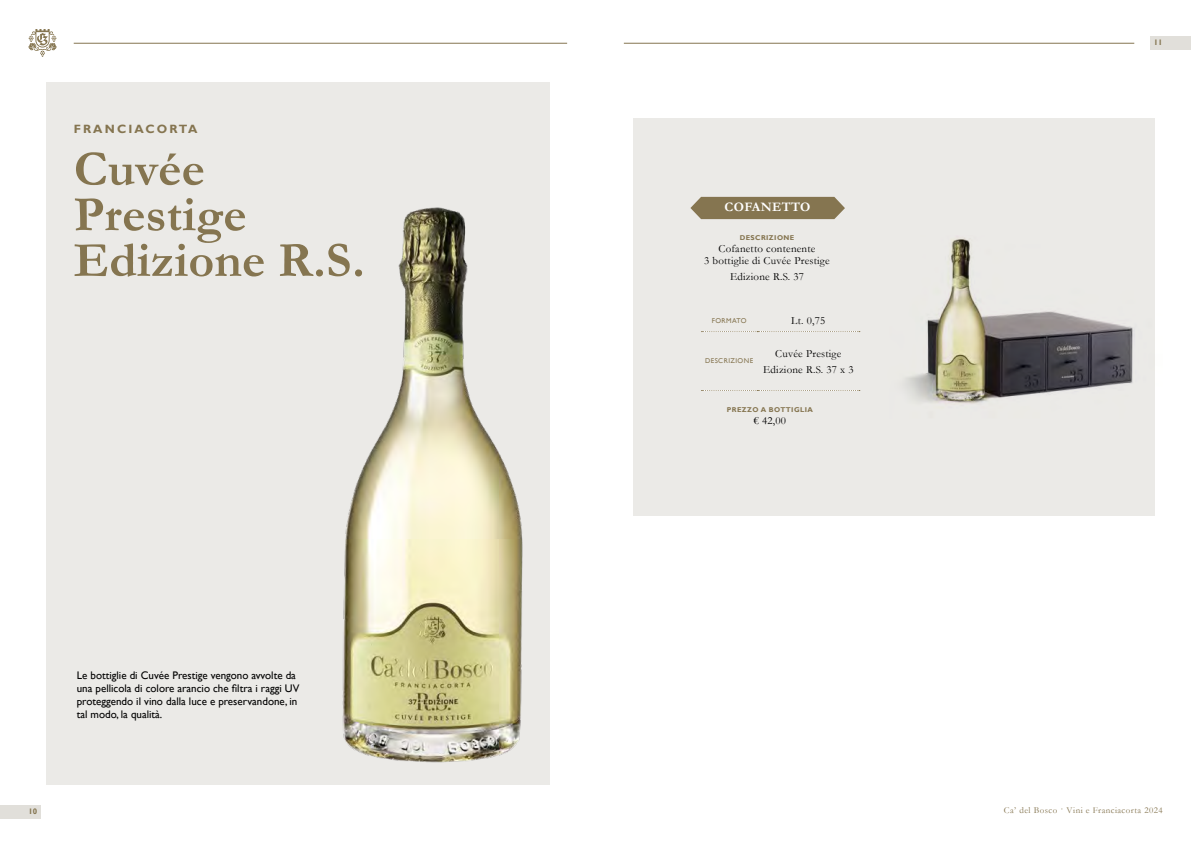
<style>
.page{position:relative;width:1191px;height:842px;background:#fff}
.page>*{position:absolute;margin:0;border:0;box-sizing:border-box;transform-origin:0 0}
.t1{font:700 50px/45.6px "Garamond";color:#857550}
.t2{font:700 13px "Garamond";letter-spacing:.03em;color:#fff}
.t3{font:700 12px "Gill Sans";letter-spacing:.175em;color:#857550}
.t4{font:11px/13px "Gill Sans";color:#000}
.t5{font:11px/12px "Garamond";letter-spacing:.02em;color:#000;text-align:center}
.t6{font:9px "Garamond";letter-spacing:.05em;color:#857550}
.t7{font:700 8px "Gill Sans";color:#857550}
.t8{font:700 7px "Gill Sans";letter-spacing:.06em;color:#857550}
.t9{font:7px "Gill Sans";letter-spacing:.06em;color:#857550}
</style>
<div class="page">
<div style="left:47px;top:82px;width:503px;height:703px;background:#ebeae7"></div>
<div style="left:633px;top:118px;width:521px;height:398px;background:#ebeae7"></div>
<img style="left:859px;top:235px;width:296px;height:215px">
<div style="left:1150px;top:36px;width:41px;height:14px;background:#e1dfda"></div>
<svg style="left:28px;top:29px;width:29px;height:28px"></svg>
<div style="left:0;top:805px;width:41px;height:13px;background:#e1dfda"></div>
<hr style="left:624px;top:43px;width:510px;height:1px;background:#857550">
<hr style="left:74px;top:43px;width:493px;height:1px;background:#857550">
<img style="left:342px;top:207px;width:181px;height:556px">
<svg style="left:690px;top:197px;width:155px;height:22px"></svg>
<svg style="left:701px;top:331px;width:159px;height:1px"></svg>
<svg style="left:701px;top:390px;width:159px;height:1px"></svg>
<p class="t3" style="left:74px;top:122px;width:125px">FRANCIACORTA</p>
<h1 class="t1" style="left:74px;top:146px;width:293px">Cuvée<br>Prestige<br>Edizione R.S.</h1>
<p class="t7" style="left:28px;top:806px;width:10px">10</p>
<p class="t4" style="left:77px;top:669px;width:224px">Le bottiglie di Cuvée Prestige vengono avvolte da una pellicola di colore arancio che filtra i raggi UV proteggendo il vino dalla luce e preservandone, in tal modo, la qualità.</p>
<p class="t2" style="left:724px;top:198px;width:87px">COFANETTO</p>
<p class="t8" style="left:739px;top:233px;width:56px">DESCRIZIONE</p>
<p class="t5" style="left:704px;top:242px;width:127px">Cofanetto contenente<br>3 bottiglie di Cuvée Prestige</p>
<p class="t5" style="left:730px;top:270px;width:75px">Edizione R.S. 37</p>
<p class="t9" style="left:711px;top:316px;width:36px">FORMATO</p>
<p class="t5" style="left:791px;top:314px;width:36px">Lt. 0,75</p>
<p class="t9" style="left:705px;top:357px;width:50px">DESCRIZIONE</p>
<p class="t5" style="left:763px;top:345px;width:92px;line-height:16px">Cuvée Prestige<br>Edizione R.S. 37 x 3</p>
<p class="t8" style="left:727px;top:405px;width:88px">PREZZO A BOTTIGLIA</p>
<p class="t5" style="left:754px;top:414px;width:34px">€ 42,00</p>
<p class="t7" style="left:1153px;top:38px;width:10px">11</p>
<p class="t6" style="left:1004px;top:804px;width:160px">Ca’ del Bosco · Vini e Franciacorta 2024</p>
</div>
